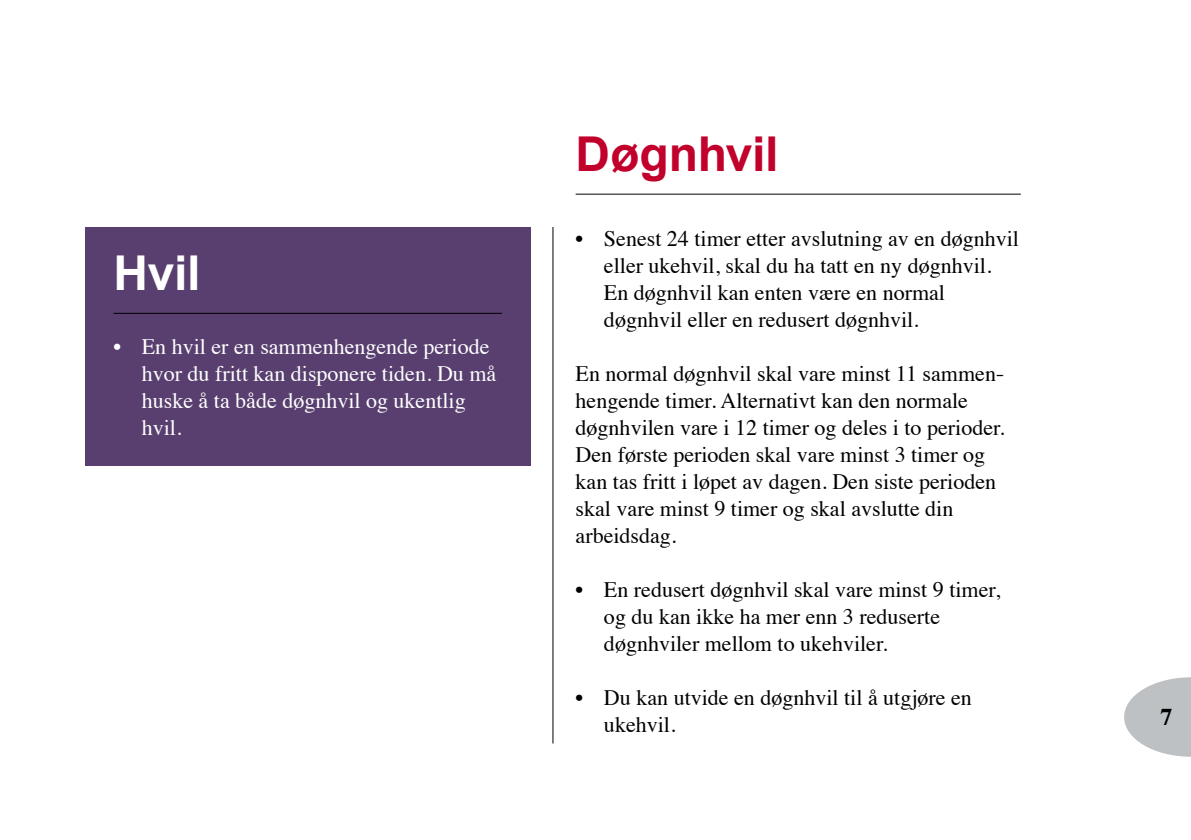
<style>
.page{position:relative;width:1191px;height:840px;background:#fff}
.page>*{position:absolute;margin:0;border:0;box-sizing:border-box;transform-origin:0 0}
.t1{font:700 48px "Arial";letter-spacing:-.01em;color:#c1002b}
.t2{font:700 48px "Arial";color:#fff}
.t3{font:700 24px "Times";color:#000}
.t4{font:22px/27px "Times";color:#000}
.t5{font:22px/27px "Times";color:#fff}
</style>
<div class="page">
<svg style="left:1124px;top:677px;width:67px;height:79px"></svg>
<div style="left:85px;top:227px;width:445px;height:238px;background:#583f6f"></div>
<hr style="left:552px;top:227px;width:1px;height:516px;background:#000">
<hr style="left:575px;top:194px;width:445px;height:1px;background:#000">
<hr style="left:113px;top:313px;width:389px;height:1px;background:#000">
<h1 class="t2" style="left:113px;top:242px;width:89px">Hvil</h1>
<p class="t5" style="left:142px;top:331px;width:356px;text-indent:-28px">• En hvil er en sammenhengende periode hvor du fritt kan disponere tiden. Du må huske å ta både døgnhvil og ukentlig hvil.</p>
<h1 class="t1" style="left:575px;top:123px;width:204px">Døgnhvil</h1>
<p class="t4" style="left:604px;top:223px;width:416px;text-indent:-28px">• Senest 24 timer etter avslutning av en døgnhvil eller ukehvil, skal du ha tatt en ny døgnhvil.<br>En døgnhvil kan enten være en normal døgnhvil eller en redusert døgnhvil.</p>
<p class="t4" style="left:575px;top:358px;width:430px">En normal døgnhvil skal vare minst 11 sammen&shy;hengende timer. Alternativt kan den normale døgnhvilen vare i 12 timer og deles i to perioder.<br>Den første perioden skal vare minst 3 timer og kan tas fritt i løpet av dagen. Den siste perioden skal vare minst 9 timer og skal avslutte din arbeidsdag.</p>
<p class="t4" style="left:604px;top:574px;width:398px;text-indent:-28px">• En redusert døgnhvil skal vare minst 9 timer, og du kan ikke ha mer enn 3 reduserte døgnhviler mellom to ukehviler.</p>
<p class="t4" style="left:604px;top:682px;width:369px;text-indent:-28px">• Du kan utvide en døgnhvil til å utgjøre en ukehvil.</p>
<p class="t3" style="left:1160px;top:693px;width:13px">7</p>
</div>
